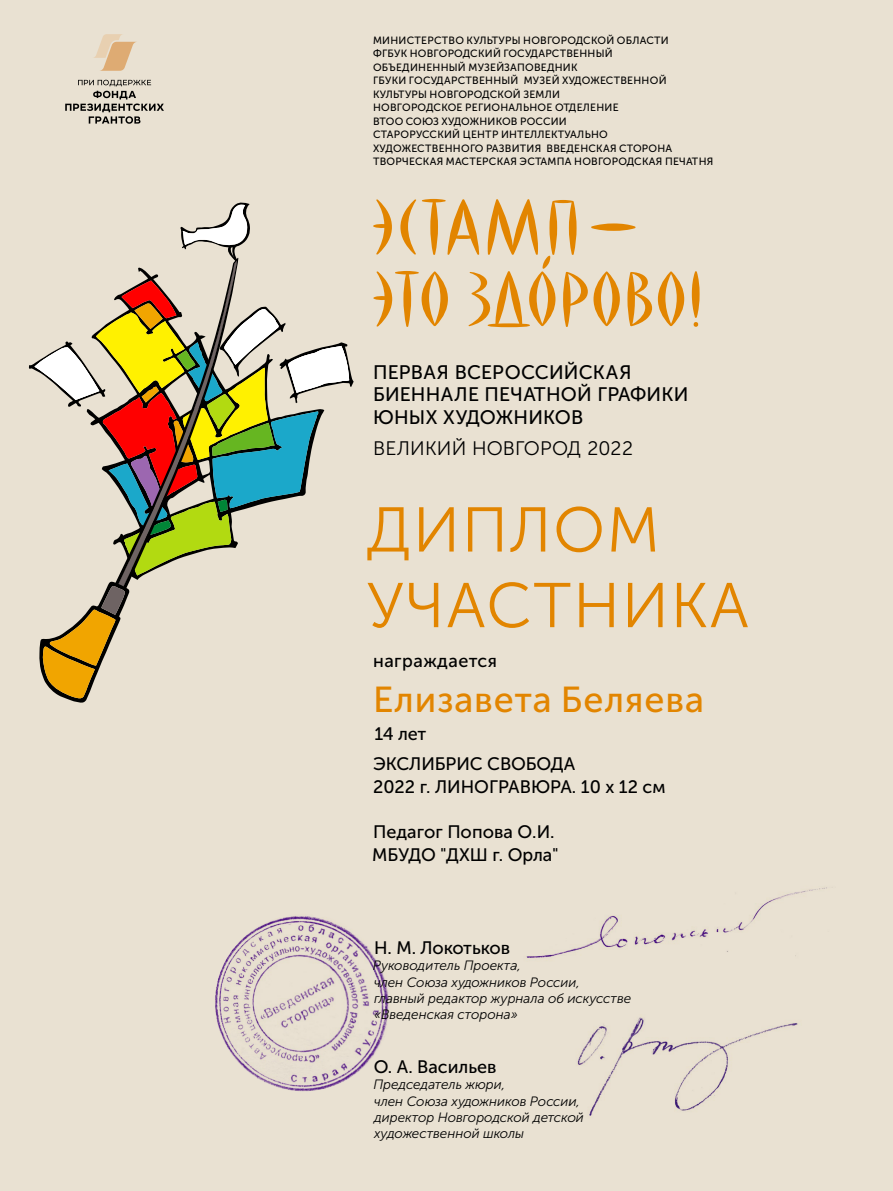
<style>
.page{position:relative;width:893px;height:1191px;background:#fff}
.page>*{position:absolute;margin:0;border:0;box-sizing:border-box;transform-origin:0 0}
.t1{font:63px/75.6px "Museo Sans Cyrl 300";letter-spacing:.025em;color:#e28500}
.t2{font:36px "Museo Sans Cyrl 500";letter-spacing:.025em;color:#e28500}
.t3{font:19.5px/22.5px "Museo Sans Cyrl 500";letter-spacing:.01em;color:#000}
.t4{font:19.5px "Museo Sans Cyrl 300";letter-spacing:.005em;color:#000}
.t5{font:18px "Museo Sans Cyrl 500";color:#000}
.t6{font:18px "Museo Sans Cyrl 500";letter-spacing:.025em;color:#000}
.t7{font:italic 13.5px/16.2px "Museo Sans Cyrl 300";color:#000}
.t8{font:10.5px/13.5px "Museo Sans Cyrl 500";letter-spacing:.025em;color:#000}
</style>
<div class="page">
<div style="left:0;top:0;width:893px;height:1190px;background:#e9e1d2"></div>
<svg style="left:94px;top:34px;width:43px;height:37px"></svg>
<svg style="left:65px;top:80px;width:99px;height:44px"></svg>
<svg style="left:28px;top:202px;width:326px;height:501px"></svg>
<svg style="left:658px;top:271px;width:26px;height:55px"></svg>
<svg style="left:692px;top:271px;width:8px;height:56px"></svg>
<svg style="left:373px;top:199px;width:279px;height:128px"></svg>
<img style="left:215px;top:914px;width:177px;height:177px;border-radius:89px">
<img style="left:577px;top:1017px;width:221px;height:99px">
<img style="left:526px;top:887px;width:301px;height:71px">
<p class="t8" style="left:373px;top:34px;width:342px">МИНИСТЕРСТВО КУЛЬТУРЫ НОВГОРОДСКОЙ ОБЛАСТИ<br>ФГБУК НОВГОРОДСКИЙ ГОСУДАРСТВЕННЫЙ<br>ОБЪЕДИНЕННЫЙ МУЗЕЙЗАПОВЕДНИК<br>ГБУКИ ГОСУДАРСТВЕННЫЙ МУЗЕЙ ХУДОЖЕСТВЕННОЙ КУЛЬТУРЫ НОВГОРОДСКОЙ ЗЕМЛИ<br>НОВГОРОДСКОЕ РЕГИОНАЛЬНОЕ ОТДЕЛЕНИЕ<br>ВТОО СОЮЗ ХУДОЖНИКОВ РОССИИ<br>СТАРОРУССКИЙ ЦЕНТР ИНТЕЛЛЕКТУАЛЬНО ХУДОЖЕСТВЕННОГО РАЗВИТИЯ ВВЕДЕНСКАЯ СТОРОНА ТВОРЧЕСКАЯ МАСТЕРСКАЯ ЭСТАМПА НОВГОРОДСКАЯ ПЕЧАТНЯ</p>
<h3 class="t3" style="left:373px;top:362px;width:317px">ПЕРВАЯ ВСЕРОССИЙСКАЯ<br>БИЕННАЛЕ ПЕЧАТНОЙ ГРАФИКИ<br>ЮНЫХ ХУДОЖНИКОВ</h3>
<h3 class="t4" style="left:373px;top:440px;width:261px">ВЕЛИКИЙ НОВГОРОД 2022</h3>
<h1 class="t1" style="left:367px;top:498px;width:384px">ДИПЛОМ<br>УЧАСТНИКА</h1>
<h3 class="t6" style="left:373px;top:653px;width:125px">награждается</h3>
<h2 class="t2" style="left:373px;top:685px;width:332px">Елизавета Беляева</h2>
<h3 class="t5" style="left:374px;top:726px;width:53px">14 лет</h3>
<h3 class="t5" style="left:373px;top:756px;width:204px">ЭКСЛИБРИС СВОБОДА</h3>
<h3 class="t5" style="left:373px;top:779px;width:294px">2022 г. ЛИНОГРАВЮРА. 10 x 12 см</h3>
<h3 class="t5" style="left:373px;top:824px;width:183px">Педагог Попова О.И.</h3>
<h3 class="t5" style="left:372px;top:847px;width:188px">МБУДО "ДХШ г. Орла"</h3>
<h3 class="t5" style="left:374px;top:940px;width:138px">Н. М. Локотьков</h3>
<p class="t7" style="left:373px;top:959px;width:260px">Руководитель Проекта,<br>член Союза художников России, главный редактор журнала об искусстве «Введенская сторона»</p>
<h3 class="t5" style="left:374px;top:1059px;width:124px">О. А. Васильев</h3>
<p class="t7" style="left:373px;top:1077px;width:212px">Председатель жюри,<br>член Союза художников России, директор Новгородской детской художественной школы</p>
</div>
